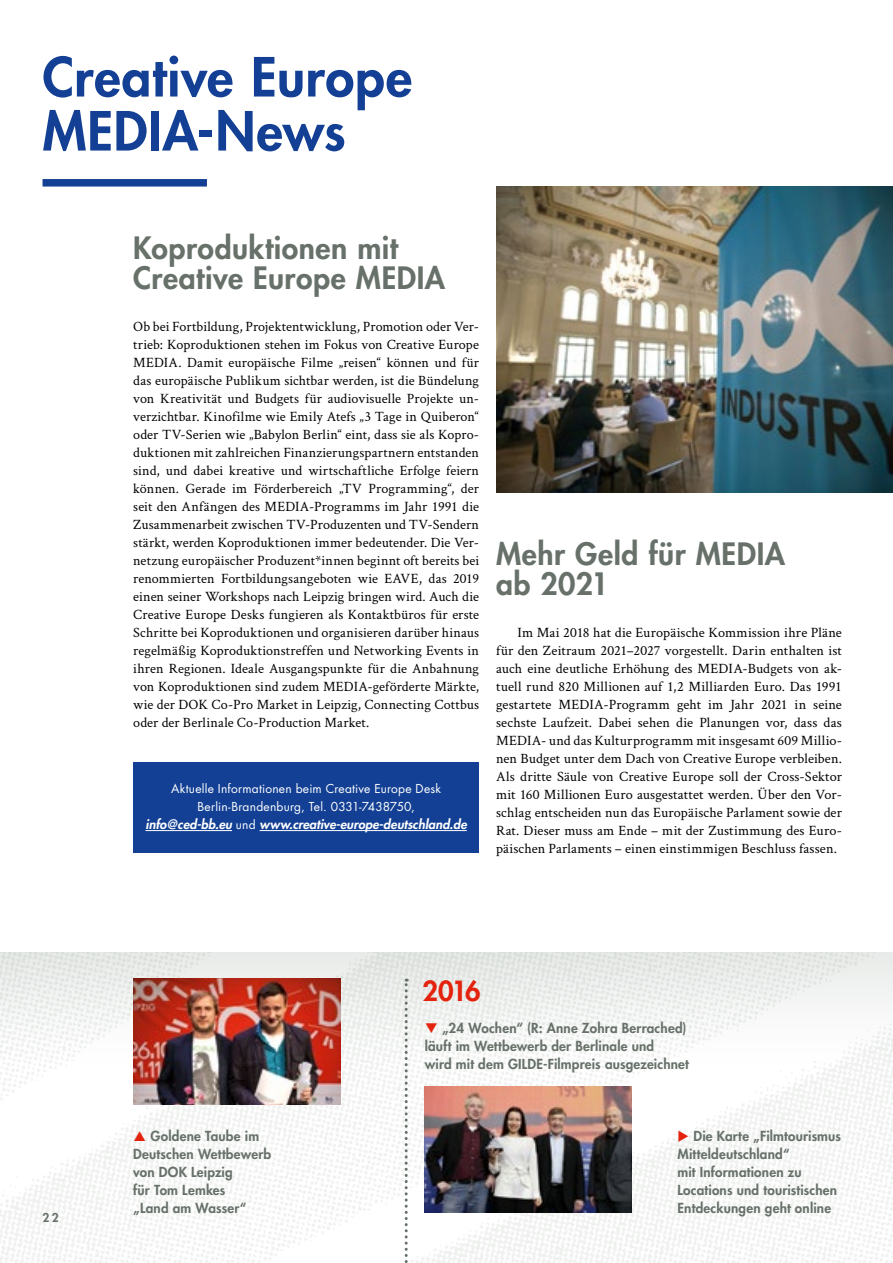
<style>
.page{position:relative;width:893px;height:1263px;background:#fff}
.page>*{position:absolute;margin:0;border:0;box-sizing:border-box;transform-origin:0 0}
.t1{font:800 52.5px/54px "Futura Std";letter-spacing:.015em;color:#134094}
.t2{font:800 30px/30px "Futura Std";letter-spacing:.02em;color:#677169}
.t3{font:800 27px "Futura Std";color:#e4230e}
.t4{font:14.25px/18px "Crimson Text";letter-spacing:.01em;color:#000;text-align:justify}
.t5{font:800 13.5px/18px "Futura Std";letter-spacing:.015em;color:#677169}
.t6{font:italic 800 12.75px "Futura Std";letter-spacing:.005em;color:#fff}
.t7{font:12px/18px "Futura Std";letter-spacing:.02em;color:#fff;text-align:center}
.t8{font:800 12px "Futura Std";color:#677169}
.s1{font-weight:400;font-style:normal;font-size:12px}
.s2{color:#e4230e}
</style>
<div class="page">
<img style="left:0;top:952px;width:893px;height:311px">
<svg style="left:405px;top:979px;width:3px;height:284px"></svg>
<img style="left:425px;top:1087px;width:206px;height:126px">
<img style="left:133px;top:979px;width:207px;height:126px">
<div style="left:133px;top:763px;width:346px;height:90px;background:#134094"></div>
<hr style="left:146px;top:830px;width:86px;height:1px;background:#fff">
<hr style="left:260px;top:830px;width:207px;height:1px;background:#fff">
<div style="left:43px;top:179px;width:164px;height:8px;background:#134094"></div>
<img style="left:496px;top:187px;width:397px;height:306px">
<svg style="left:134px;top:1131px;width:11px;height:10px"></svg>
<h1 class="t1" style="left:43px;top:50px;width:371px">Creative Europe<br>MEDIA-News</h1>
<h2 class="t2" style="left:133px;top:232px;width:313px">Koproduktionen mit<br>Creative Europe MEDIA</h2>
<p class="t4" style="left:133px;top:316px;width:347px">Ob bei Fortbildung, Projektentwicklung, Promotion oder Ver&shy;trieb: Koproduktionen stehen im Fokus von Creative Europe MEDIA. Damit europäische Filme „reisen“ können und für das europäische Publikum sichtbar werden, ist die Bündelung von Kreativität und Budgets für audiovisuelle Projekte un&shy;verzichtbar. Kinofilme wie Emily Atefs „3 Tage in Quiberon“ oder TV-Serien wie „Babylon Berlin“ eint, dass sie als Kopro&shy;duktionen mit zahlreichen Finanzierungspartnern entstanden sind, und dabei kreative und wirtschaftliche Erfolge feiern können. Gerade im Förderbereich „TV Programming“, der seit den Anfängen des MEDIA-Programms im Jahr 1991 die Zusammenarbeit zwischen TV-Produzenten und TV-Sendern stärkt, werden Koproduktionen immer bedeutender. Die Ver&shy;netzung europäischer Produzent*innen beginnt oft bereits bei renommierten Fortbildungsangeboten wie EAVE, das 2019 einen seiner Workshops nach Leipzig bringen wird. Auch die Creative Europe Desks fungieren als Kontaktbüros für erste Schritte bei Koproduktionen und organisieren darüber hinaus regelmäßig Koproduktionstreffen und Networking Events in ihren Regionen. Ideale Ausgangspunkte für die Anbahnung von Koproduktionen sind zudem MEDIA-geförderte Märkte, wie der DOK Co-Pro Market in Leipzig, Connecting Cottbus oder der Berlinale Co-Production Market.</p>
<p class="t7" style="left:171px;top:779px;width:272px">Aktuelle Informationen beim Creative Europe Desk<br>Berlin-Brandenburg, Tel. 0331-7438750,</p>
<p class="t6" style="left:146px;top:816px;width:323px">info@ced-bb.eu <span class="s1">und</span> www.creative-europe-deutschland.de</p>
<h2 class="t2" style="left:496px;top:538px;width:291px">Mehr Geld für MEDIA ab 2021</h2>
<p class="t4" style="left:496px;top:622px;width:347px;text-indent:21px">Im Mai 2018 hat die Europäische Kommission ihre Pläne für den Zeitraum 2021–2027 vorgestellt. Darin enthalten ist auch eine deutliche Erhöhung des MEDIA-Budgets von ak&shy;tuell rund 820 Millionen auf 1,2 Milliarden Euro. Das 1991 gestartete MEDIA-Programm geht im Jahr 2021 in seine sechste Laufzeit. Dabei sehen die Planungen vor, dass das MEDIA- und das Kulturprogramm mit insgesamt 609 Millio&shy;nen Budget unter dem Dach von Creative Europe verbleiben.<br>Als dritte Säule von Creative Europe soll der Cross-Sektor mit 160 Millionen Euro ausgestattet werden. Über den Vor&shy;schlag entscheiden nun das Europäische Parlament sowie der Rat. Dieser muss am Ende – mit der Zustimmung des Euro&shy;päischen Parlaments – einen einstimmigen Beschluss fassen.</p>
<h3 class="t3" style="left:423px;top:974px;width:60px">2016</h3>
<p class="t8" style="left:43px;top:1210px;width:18px">22</p>
<p class="t5" style="left:133px;top:1127px;width:139px;text-indent:17px">Goldene Taube im<br>Deutschen Wettbewerb von DOK Leipzig<br>für Tom Lemkes<br>„Land am Wasser“</p>
<p class="t5" style="left:425px;top:1019px;width:266px"><span class="s2">❑</span> „24 Wochen“ (R: Anne Zohra Berrached) läuft im Wettbewerb der Berlinale und<br>wird mit dem GILDE-Filmpreis ausgezeichnet</p>
<p class="t5" style="left:677px;top:1127px;width:165px"><span class="s2">◆</span> Die Karte „Filmtourismus<br>Mitteldeutschland“<br>mit Informationen zu<br>Locations und touristischen<br>Entdeckungen geht online</p>
</div>
